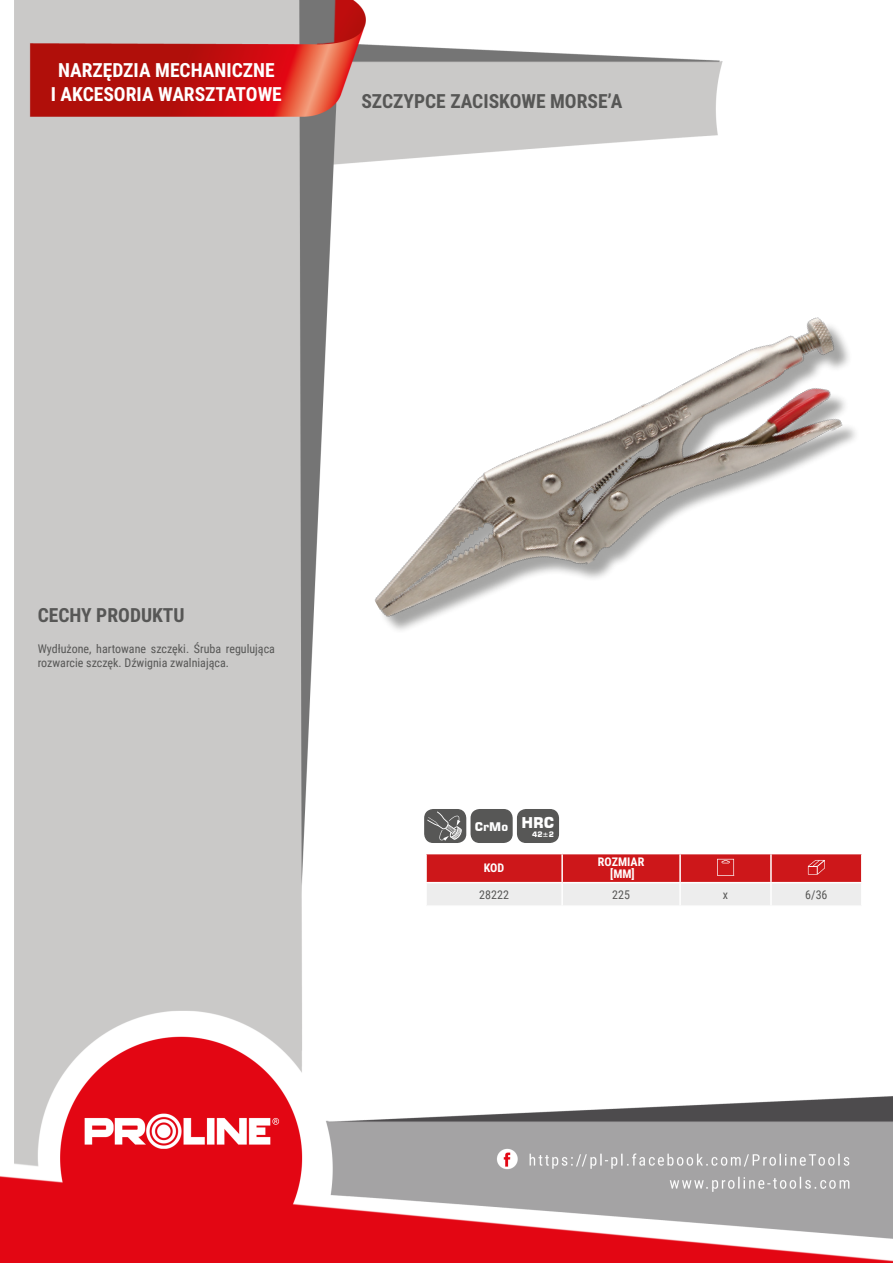
<style>
.page{position:relative;width:893px;height:1263px;background:#fff}
.page>*{position:absolute;margin:0;border:0;box-sizing:border-box;transform-origin:0 0}
.NagĹ_Ăłwek{font:700 19.5px/23.4px "Roboto Condensed";color:#fff;text-align:center}
.Lewo_bez_dzielenia{font:700 19.5px "Roboto Condensed";color:#575756}
.MateriaĹ__CECHY{font:700 19.5px "Roboto Condensed";color:#575756}
.t1{font:700 14.85px "Square 721 BT";color:#fff}
.Opisy{font:12px/14.4px "Roboto Condensed";color:#575756}
.Center{font:12px "Roboto Condensed";color:#575756}
.Ĺšrodek_bez_dzieleni{font:700 12px "Roboto Condensed";color:#fff}
.Indeks{font:12px "Roboto Condensed";color:#575756}
.Ĺšrodek__wymuszenie{font:700 12px "Roboto Condensed";color:#fff}
.Tabelka_nagĹ_Ăłwek{font:700 12px "Roboto Condensed";color:#fff}
.t2{font:700 11.85px "Square 721 BT";color:#fff}
.t3{font:700 7.5px "Square 721 BT";color:#fff}
</style>
<div class="page">
<img style="left:0;top:0;width:893px;height:1263px">
<img style="left:346px;top:296px;width:525px;height:365px">
<hr style="left:425px;top:854px;width:2px;height:28px;background:#fff">
<hr style="left:425px;top:883px;width:2px;height:22px;background:#fff">
<hr style="left:425px;top:853px;width:137px;height:1px;background:#fff">
<hr style="left:425px;top:882px;width:137px;height:1px;background:#fff">
<hr style="left:425px;top:905px;width:137px;height:2px;background:#fff">
<hr style="left:562px;top:905px;width:118px;height:2px;background:#fff">
<hr style="left:680px;top:905px;width:91px;height:2px;background:#fff">
<hr style="left:771px;top:905px;width:91px;height:2px;background:#fff">
<svg style="left:426px;top:853px;width:436px;height:52px;background:#dd7f81"></svg>
<div style="left:425px;top:810px;width:41px;height:32px;background:#575756;border-radius:8px"></div>
<div style="left:424px;top:809px;width:42px;height:34px;border:1px solid #575756;border-radius:8px"></div>
<svg style="left:427px;top:811px;width:35px;height:30px"></svg>
<div style="left:471px;top:810px;width:41px;height:32px;background:#575756;border-radius:8px"></div>
<div style="left:471px;top:809px;width:42px;height:34px;border:1px solid #575756;border-radius:8px"></div>
<div style="left:518px;top:810px;width:40px;height:32px;background:#575756;border-radius:8px"></div>
<div style="left:517px;top:809px;width:42px;height:34px;border:1px solid #575756;border-radius:8px"></div>
<p class="NagĹ_Ăłwek" style="left:51px;top:58px;width:233px">NARZĘDZIA MECHANICZNE<br>I AKCESORIA WARSZTATOWE</p>
<p class="Lewo_bez_dzielenia" style="left:361px;top:88px;width:263px">SZCZYPCE ZACISKOWE MORSE’A</p>
<p class="MateriaĹ__CECHY" style="left:38px;top:601px;width:148px">CECHY PRODUKTU</p>
<p class="Opisy" style="left:38px;top:641px;width:239px">Wydłużone, hartowane szczęki. Śruba regulująca rozwarcie szczęk. Dźwignia zwalniająca.</p>
<p class="t2" style="left:475px;top:820px;width:35px">CrMo</p>
<p class="t1" style="left:521px;top:814px;width:34px">HRC</p>
<p class="t3" style="left:532px;top:830px;width:23px">42±2</p>
<p class="Tabelka_nagĹ_Ăłwek" style="left:484px;top:860px;width:22px">KOD</p>
<p class="Ĺšrodek_bez_dzieleni" style="left:598px;top:854px;width:48px">ROZMIAR</p>
<p class="Ĺšrodek__wymuszenie" style="left:610px;top:866px;width:26px">[MM]</p>
<p class="Indeks" style="left:479px;top:886px;width:31px">28222</p>
<p class="Center" style="left:612px;top:886px;width:19px">225</p>
<p class="Center" style="left:723px;top:886px;width:7px">x</p>
<p class="Center" style="left:805px;top:886px;width:24px">6/36</p>
</div>
